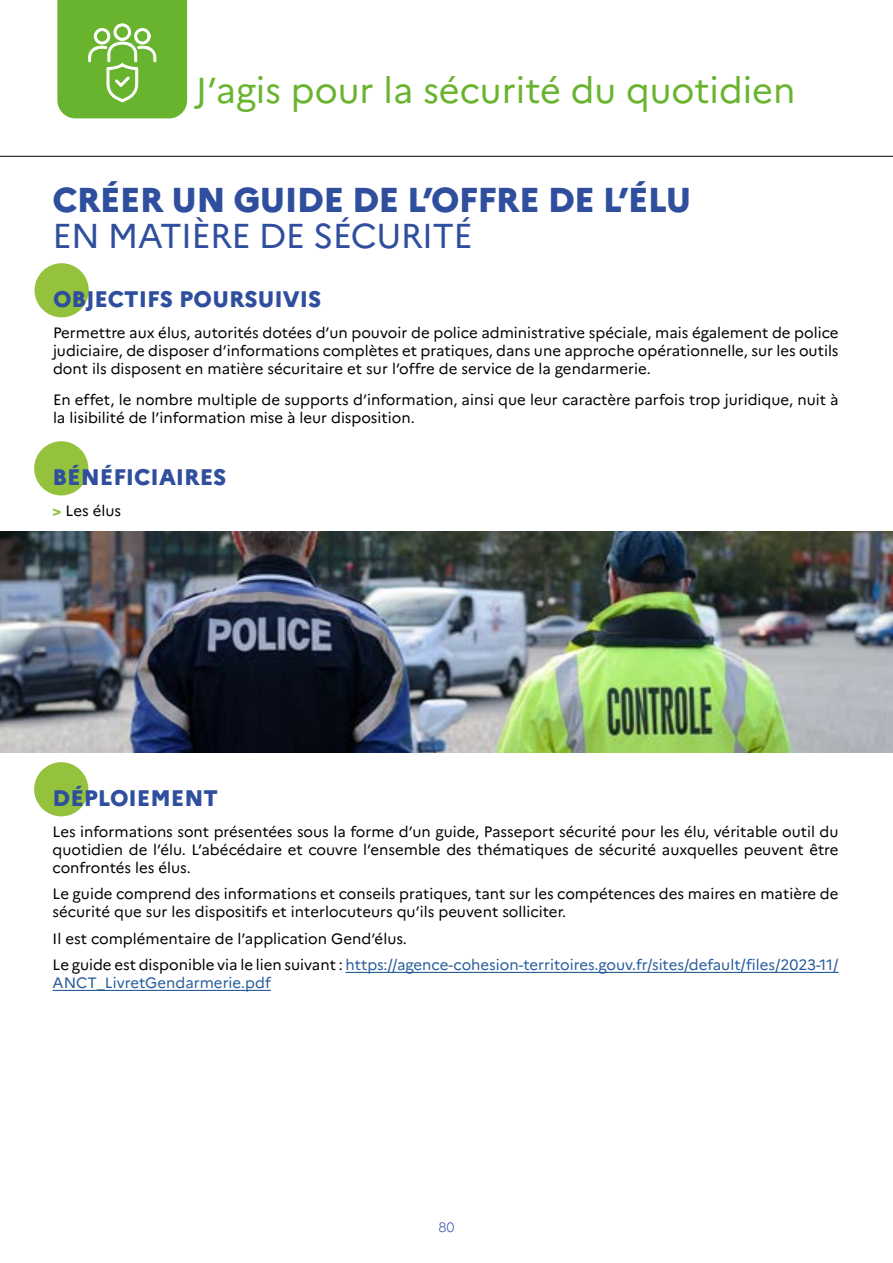
<style>
.page{position:relative;width:893px;height:1263px;background:#fff}
.page>*{position:absolute;margin:0;border:0;box-sizing:border-box;transform-origin:0 0}
.t1{font:36px "Marianne";color:#69b42e}
.t2{font:800 34.5px "Marianne";letter-spacing:-.02em;color:#2f4f9e}
.t3{font:34.5px "Marianne";letter-spacing:-.02em;color:#2f4f9e}
.t4{font:800 22.5px "Marianne";color:#2f4f9e}
.t5{font:15px/18px "Marianne";color:#000}
.t6{font:15px "Marianne";color:#275b9b}
.t7{font:300 13.5px "Marianne";color:#3e57a3}
.s1{font-weight:800;color:#94c23d}
.s2{color:#275b9b}
</style>
<div class="page">
<img style="left:0;top:531px;width:893px;height:221px">
<div style="left:35px;top:263px;width:54px;height:54px;background:#94c23d;border-radius:50%"></div>
<div style="left:34px;top:441px;width:54px;height:54px;background:#94c23d;border-radius:50%"></div>
<div style="left:34px;top:762px;width:54px;height:54px;background:#94c23d;border-radius:50%"></div>
<hr style="left:345px;top:972px;width:494px;height:1px;background:#275b9b">
<hr style="left:53px;top:990px;width:218px;height:1px;background:#275b9b">
<svg style="left:57px;top:0;width:130px;height:118px;background:#75ba3f"></svg>
<hr style="left:0;top:156px;width:893px;height:1px;background:#000">
<h1 class="t1" style="left:196px;top:68px;width:601px">J’agis pour la sécurité du quotidien</h1>
<h2 class="t2" style="left:52px;top:179px;width:640px">CRÉER UN GUIDE DE L’OFFRE DE L’ÉLU</h2>
<h2 class="t3" style="left:52px;top:214px;width:422px">EN MATIÈRE DE SÉCURITÉ</h2>
<h3 class="t4" style="left:53px;top:285px;width:270px">OBJECTIFS POURSUIVIS</h3>
<p class="t5" style="left:53px;top:324px;width:787px;text-align:justify">Permettre aux élus, autorités dotées d’un pouvoir de police administrative spéciale, mais également de police judiciaire, de disposer d’informations complètes et pratiques, dans une approche opérationnelle, sur les outils dont ils disposent en matière sécuritaire et sur l’offre de service de la gendarmerie.</p>
<p class="t5" style="left:53px;top:390px;width:787px">En effet, le nombre multiple de supports d’information, ainsi que leur caractère parfois trop juridique, nuit à la lisibilité de l’information mise à leur disposition.</p>
<h3 class="t4" style="left:53px;top:463px;width:175px">BÉNÉFICIAIRES</h3>
<p class="t5" style="left:53px;top:502px;width:70px"><span class="s1">&gt;</span> Les élus</p>
<h3 class="t4" style="left:53px;top:784px;width:167px">DÉPLOIEMENT</h3>
<p class="t5" style="left:53px;top:822px;width:787px;text-align:justify">Les informations sont présentées sous la forme d’un guide, Passeport sécurité pour les élu, véritable outil du quotidien de l’élu. L’abécédaire et couvre l’ensemble des thématiques de sécurité auxquelles peuvent être confrontés les élus.</p>
<p class="t5" style="left:53px;top:885px;width:787px">Le guide comprend des informations et conseils pratiques, tant sur les compétences des maires en matière de sécurité que sur les dispositifs et interlocuteurs qu’ils peuvent solliciter.</p>
<p class="t5" style="left:53px;top:925px;width:787px;line-height:26.5px">Il est complémentaire de l’application Gend’élus.<br>Le guide est disponible via le lien suivant : <span class="s2">https://agence-cohesion-territoires.gouv.fr/sites/default/files/2023-11/</span></p>
<p class="t6" style="left:53px;top:974px;width:220px">ANCT_LivretGendarmerie.pdf</p>
<p class="t7" style="left:438px;top:1219px;width:17px">80</p>
</div>
